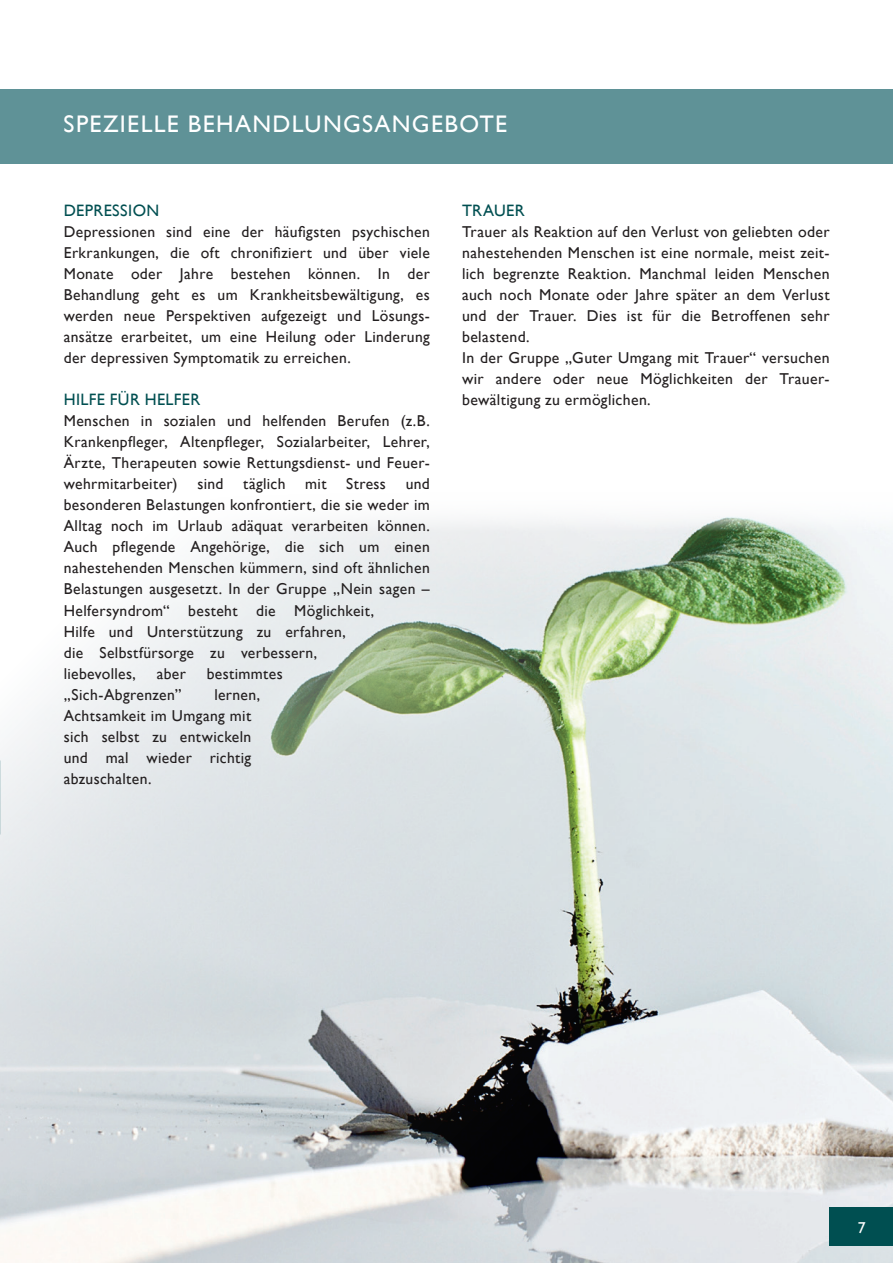
<style>
.page{position:relative;width:893px;height:1263px;background:#fff}
.page>*{position:absolute;margin:0;border:0;box-sizing:border-box;transform-origin:0 0}
.t1{font:24px "Gill Alt One";letter-spacing:.055em;color:#fff}
.t2{font:16.5px "Gill Alt One";letter-spacing:.025em;color:#004f51}
.t3{font:15.75px/21px "Gill Alt One";letter-spacing:.025em;color:#231f20}
.t4{font:15.75px "Gill Alt One";color:#fff}
</style>
<div class="page">
<img style="left:0;top:516px;width:893px;height:747px">
<div style="left:0;top:89px;width:893px;height:75px;background:#5f9297"></div>
<div style="left:829px;top:1208px;width:64px;height:38px;background:#004f51"></div>
<h1 class="t1" style="left:63px;top:110px;width:445px">SPEZIELLE BEHANDLUNGSANGEBOTE</h1>
<p class="t2" style="left:64px;top:200px;width:97px">DEPRESSION</p>
<p class="t3" style="left:64px;top:221px;width:368px;text-align:justify">Depressionen sind eine der häufigsten psychischen Erkrankungen, die oft chronifiziert und über viele Monate oder Jahre bestehen können. In der Behandlung geht es um Krankheitsbewältigung, es werden neue Perspektiven aufgezeigt und Lösungs&shy;ansätze erarbeitet, um eine Heilung oder Linderung der depressiven Symptomatik zu erreichen.</p>
<p class="t2" style="left:64px;top:390px;width:138px">HILFE FÜR HELFER</p>
<p class="t3" style="left:64px;top:410px;width:368px;text-align:justify">Menschen in sozialen und helfenden Berufen (z.B.<br>Krankenpfleger, Altenpfleger, Sozialarbeiter, Lehrer, Ärzte, Therapeuten sowie Rettungsdienst- und Feuer&shy;wehrmitarbeiter)</p>
<p class="t3" style="left:197px;top:473px;width:28px">sind</p>
<p class="t3" style="left:243px;top:473px;width:44px">täglich</p>
<p class="t3" style="left:305px;top:473px;width:23px">mit</p>
<p class="t3" style="left:346px;top:473px;width:41px">Stress</p>
<p class="t3" style="left:64px;top:473px;width:368px;text-indent:342px">und besonderen Belastungen konfrontiert, die sie weder im Alltag noch im Urlaub adäquat verarbeiten können.<br>Auch pflegende Angehörige, die sich um einen nahestehenden Menschen kümmern, sind oft ähnlichen Belastungen ausgesetzt. In der Gruppe „Nein sagen – Helfersyndrom“ besteht die Möglichkeit,<br>Hilfe und Unterstützung zu erfahren,<br>die Selbstfürsorge zu verbessern,<br>liebevolles,</p>
<p class="t3" style="left:157px;top:663px;width:31px">aber</p>
<p class="t3" style="left:207px;top:663px;width:78px">bestimmtes</p>
<p class="t3" style="left:64px;top:684px;width:119px">„Sich-Abgrenzen”</p>
<p class="t3" style="left:64px;top:684px;width:198px;text-indent:151px">lernen,<br>Achtsamkeit im Umgang mit sich selbst zu entwickeln und mal wieder richtig abzuschalten.</p>
<p class="t2" style="left:462px;top:200px;width:64px">TRAUER</p>
<p class="t3" style="left:462px;top:221px;width:369px">Trauer als Reaktion auf den Verlust von geliebten oder nahestehenden Menschen ist eine normale, meist zeit&shy;lich begrenzte Reaktion. Manchmal leiden Menschen auch noch Monate oder Jahre später an dem Verlust und der Trauer. Dies ist für die Betroffenen sehr belastend.<br>In der Gruppe „Guter Umgang mit Trauer“ versuchen wir andere oder neue Möglichkeiten der Trauer&shy;bewältigung zu ermöglichen.</p>
<p class="t4" style="left:858px;top:1218px;width:9px">7</p>
</div>
